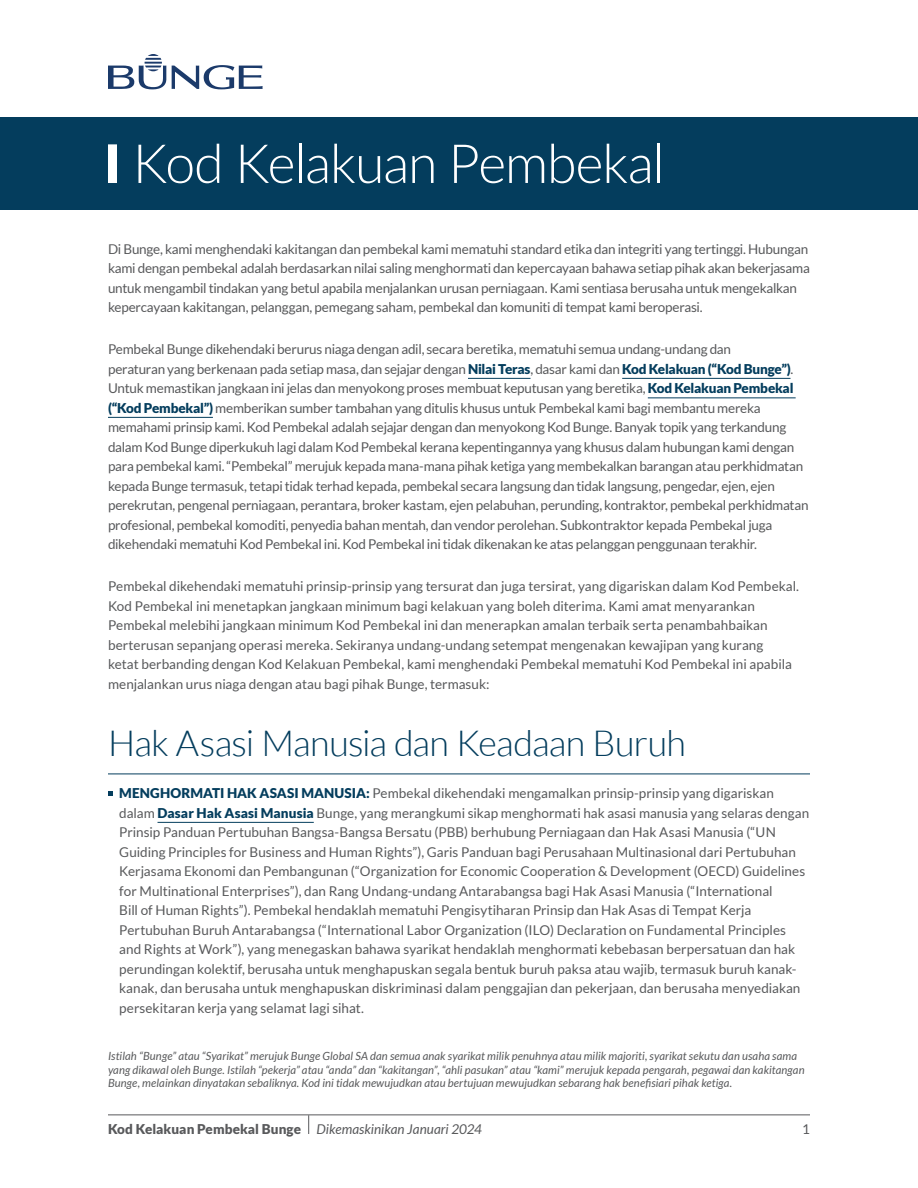
<style>
.page{position:relative;width:918px;height:1188px;background:#fff}
.page>*{position:absolute;margin:0;border:0;box-sizing:border-box;transform-origin:0 0}
.t1{font:300 54px "Lato";letter-spacing:-.025em;color:#fff}
.t2{font:300 36px "Lato";letter-spacing:-.02em;color:#043d5d}
.t3{font:13.5px/19.5px "Lato";letter-spacing:-.005em;color:#58595b}
.t4{font:italic 13.5px "Lato";color:#58595b}
.t5{font:italic 11.25px/13.5px "Lato";letter-spacing:.01em;color:#58595b}
.s1{font-weight:900;color:#043d5d}
.s2{font-weight:900;font-style:normal}
</style>
<div class="page">
<hr style="left:108px;top:1115px;width:702px;height:1px;background:#58595b">
<svg style="left:308px;top:1115px;width:1px;height:19px"></svg>
<hr style="left:468px;top:378px;width:63px;height:1px;background:#043d5d">
<hr style="left:622px;top:378px;width:169px;height:1px;background:#043d5d">
<hr style="left:648px;top:398px;width:148px;height:1px;background:#043d5d">
<hr style="left:108px;top:417px;width:105px;height:1px;background:#043d5d">
<hr style="left:108px;top:774px;width:702px;height:1px;background:#043d5d">
<hr style="left:158px;top:822px;width:156px;height:1px;background:#043d5d">
<svg style="left:108px;top:792px;width:4px;height:4px"></svg>
<svg style="left:172px;top:65px;width:91px;height:24px"></svg>
<svg style="left:108px;top:54px;width:58px;height:35px"></svg>
<div style="left:0;top:117px;width:918px;height:93px;background:#043d5d"></div>
<div style="left:108px;top:144px;width:9px;height:39px;background:#fff"></div>
<h1 class="t1" style="left:132px;top:135px;width:534px">Kod Kelakuan Pembekal</h1>
<p class="t3" style="left:108px;top:239px;width:703px">Di Bunge, kami menghendaki kakitangan dan pembekal kami mematuhi standard etika dan integriti yang tertinggi. Hubungan kami dengan pembekal adalah berdasarkan nilai saling menghormati dan kepercayaan bahawa setiap pihak akan bekerjasama untuk mengambil tindakan yang betul apabila menjalankan urusan perniagaan. Kami sentiasa berusaha untuk mengekalkan kepercayaan kakitangan, pelanggan, pemegang saham, pembekal dan komuniti di tempat kami beroperasi.</p>
<p class="t3" style="left:108px;top:340px;width:702px">Pembekal Bunge dikehendaki berurus niaga dengan adil, secara beretika, mematuhi semua undang-undang dan<br>peraturan yang berkenaan pada setiap masa, dan sejajar dengan <span class="s1">Nilai Teras</span>, dasar kami dan <span class="s1">Kod Kelakuan (“Kod Bunge”)</span>.<br>Untuk memastikan jangkaan ini jelas dan menyokong proses membuat keputusan yang beretika, <span class="s1">Kod Kelakuan Pembekal (“Kod Pembekal”)</span> memberikan sumber tambahan yang ditulis khusus untuk Pembekal kami bagi membantu mereka memahami prinsip kami. Kod Pembekal adalah sejajar dengan dan menyokong Kod Bunge. Banyak topik yang terkandung dalam Kod Bunge diperkukuh lagi dalam Kod Pembekal kerana kepentingannya yang khusus dalam hubungan kami dengan para pembekal kami. “Pembekal” merujuk kepada mana-mana pihak ketiga yang membekalkan barangan atau perkhidmatan kepada Bunge termasuk, tetapi tidak terhad kepada, pembekal secara langsung dan tidak langsung, pengedar, ejen, ejen perekrutan, pengenal perniagaan, perantara, broker kastam, ejen pelabuhan, perunding, kontraktor, pembekal perkhidmatan profesional, pembekal komoditi, penyedia bahan mentah, dan vendor perolehan. Subkontraktor kepada Pembekal juga dikehendaki mematuhi Kod Pembekal ini. Kod Pembekal ini tidak dikenakan ke atas pelanggan penggunaan terakhir.</p>
<p class="t3" style="left:108px;top:577px;width:693px">Pembekal dikehendaki mematuhi prinsip-prinsip yang tersurat dan juga tersirat, yang digariskan dalam Kod Pembekal.<br>Kod Pembekal ini menetapkan jangkaan minimum bagi kelakuan yang boleh diterima. Kami amat menyarankan Pembekal melebihi jangkaan minimum Kod Pembekal ini dan menerapkan amalan terbaik serta penambahbaikan berterusan sepanjang operasi mereka. Sekiranya undang-undang setempat mengenakan kewajipan yang kurang<br>ketat berbanding dengan Kod Kelakuan Pembekal, kami menghendaki Pembekal mematuhi Kod Pembekal ini apabila menjalankan urus niaga dengan atau bagi pihak Bunge, termasuk:</p>
<h2 class="t2" style="left:108px;top:724px;width:580px">Hak Asasi Manusia dan Keadaan Buruh</h2>
<p class="t3" style="left:119px;top:784px;width:692px"><span class="s1">MENGHORMATI HAK ASASI MANUSIA:</span> Pembekal dikehendaki mengamalkan prinsip-prinsip yang digariskan dalam <span class="s1">Dasar Hak Asasi Manusia</span> Bunge, yang merangkumi sikap menghormati hak asasi manusia yang selaras dengan Prinsip Panduan Pertubuhan Bangsa-Bangsa Bersatu (PBB) berhubung Perniagaan dan Hak Asasi Manusia (“UN Guiding Principles for Business and Human Rights”), Garis Panduan bagi Perusahaan Multinasional dari Pertubuhan Kerjasama Ekonomi dan Pembangunan (“Organization for Economic Cooperation &amp; Development (OECD) Guidelines for Multinational Enterprises”), dan Rang Undang-undang Antarabangsa bagi Hak Asasi Manusia (“International<br>Bill of Human Rights”). Pembekal hendaklah mematuhi Pengisytiharan Prinsip dan Hak Asas di Tempat Kerja Pertubuhan Buruh Antarabangsa (“International Labor Organization (ILO) Declaration on Fundamental Principles and Rights at Work”), yang menegaskan bahawa syarikat hendaklah menghormati kebebasan berpersatuan dan hak perundingan kolektif, berusaha untuk menghapuskan segala bentuk buruh paksa atau wajib, termasuk buruh kanak&shy;kanak, dan berusaha untuk menghapuskan diskriminasi dalam penggajian dan pekerjaan, dan berusaha menyediakan persekitaran kerja yang selamat lagi sihat.</p>
<p class="t5" style="left:108px;top:1050px;width:698px">Istilah “Bunge” atau “Syarikat” merujuk Bunge Global SA dan semua anak syarikat milik penuhnya atau milik majoriti, syarikat sekutu dan usaha sama yang dikawal oleh Bunge. Istilah “pekerja” atau “anda” dan “kakitangan”, “ahli pasukan” atau “kami” merujuk kepada pengarah, pegawai dan kakitangan<br>Bunge, melainkan dinyatakan sebaliknya. Kod ini tidak mewujudkan atau bertujuan mewujudkan sebarang hak benefisiari pihak ketiga.</p>
<p class="t4" style="left:108px;top:1122px;width:375px"><span class="s2">Kod Kelakuan Pembekal Bunge</span> Dikemaskinikan Januari 2024</p>
<p class="t3" style="left:802px;top:1120px;width:9px">1</p>
</div>
